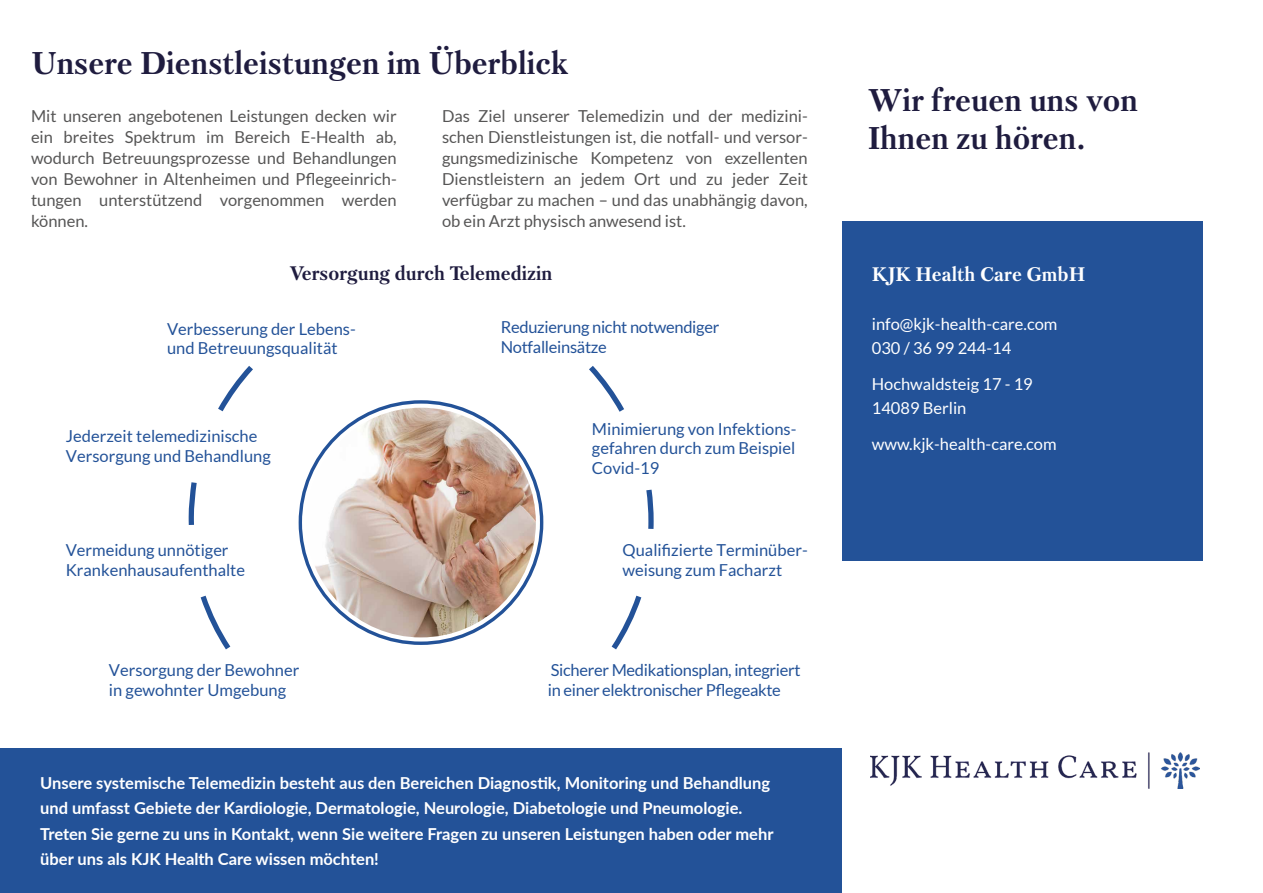
<style>
.page{position:relative;width:1263px;height:893px;background:#fff}
.page>*{position:absolute;margin:0;border:0;box-sizing:border-box;transform-origin:0 0}
.t1{font:700 31.35px/37.7px "Petersburg";color:#1f1c3f}
.t2{font:700 19.5px "Petersburg";color:#1f1c3f}
.t3{font:700 19.5px "Petersburg";color:#fff}
.t4{font:16.5px/21px "Lato";color:#565555;text-align:justify}
.t5{font:16.5px/19.8px "Lato";color:#235298}
.t6{font:700 16.5px/25.5px "Lato";color:#fff}
.t7{font:16.5px/24px "Lato";color:#fff}
.t8{font:16.5px/19.8px "Lato";letter-spacing:-.02em;color:#235298}
</style>
<div class="page">
<div style="left:842px;top:221px;width:360px;height:339px;background:#235298"></div>
<img style="left:871px;top:752px;width:328px;height:37px">
<div style="left:0;top:749px;width:841px;height:144px;background:#235298"></div>
<img style="left:306px;top:408px;width:230px;height:229px;border-radius:115px">
<svg style="left:611px;top:595px;width:31px;height:55px"></svg>
<svg style="left:646px;top:489px;width:8px;height:40px"></svg>
<svg style="left:589px;top:366px;width:35px;height:46px"></svg>
<svg style="left:218px;top:366px;width:35px;height:46px"></svg>
<svg style="left:188px;top:482px;width:9px;height:43px"></svg>
<svg style="left:200px;top:595px;width:31px;height:55px"></svg>
<h1 class="t1" style="left:31px;top:45px;width:539px">Unsere Dienstleistungen im Überblick</h1>
<p class="t4" style="left:31px;top:106px;width:367px">Mit unseren angebotenen Leistungen decken wir ein breites Spektrum im Bereich E-Health ab, wodurch Betreuungsprozesse und Behandlungen von Bewohner in Altenheimen und Pflegeeinrich&shy;tungen unterstützend vorgenommen werden können.</p>
<p class="t4" style="left:442px;top:106px;width:367px">Das Ziel unserer Telemedizin und der medizini&shy;schen Dienstleistungen ist, die notfall- und versor&shy;gungsmedizinische Kompetenz von exzellenten Dienstleistern an jedem Ort und zu jeder Zeit verfügbar zu machen – und das unabhängig davon, ob ein Arzt physisch anwesend ist.</p>
<p class="t2" style="left:290px;top:260px;width:264px">Versorgung durch Telemedizin</p>
<p class="t5" style="left:167px;top:319px;width:190px">Verbesserung der Lebens&shy;und Betreuungsqualität</p>
<p class="t5" style="left:501px;top:317px;width:220px">Reduzierung nicht notwendiger<br>Notfalleinsätze</p>
<p class="t5" style="left:66px;top:426px;width:206px">Jederzeit telemedizinische<br>Versorgung und Behandlung</p>
<p class="t5" style="left:592px;top:419px;width:206px;text-align:justify">Minimierung von Infektions&shy;gefahren durch zum Beispiel Covid-19</p>
<p class="t5" style="left:66px;top:540px;width:181px">Vermeidung unnötiger<br>Krankenhausaufenthalte</p>
<p class="t5" style="left:623px;top:540px;width:187px">Qualifizierte Terminüber&shy;weisung zum Facharzt</p>
<p class="t5" style="left:109px;top:660px;width:192px">Versorgung der Bewohner in gewohnter Umgebung</p>
<p class="t8" style="left:548px;top:660px;width:254px">Sicherer Medikationsplan, integriert in einer elektronischer Pflegeakte</p>
<p class="t6" style="left:40px;top:769px;width:735px">Unsere systemische Telemedizin besteht aus den Bereichen Diagnostik, Monitoring und Behandlung und umfasst Gebiete der Kardiologie, Dermatologie, Neurologie, Diabetologie und Pneumologie.<br>Treten Sie gerne zu uns in Kontakt, wenn Sie weitere Fragen zu unseren Leistungen haben oder mehr über uns als KJK Health Care wissen möchten!</p>
<h1 class="t1" style="left:868px;top:82px;width:272px">Wir freuen uns von<br>Ihnen zu hören.</h1>
<p class="t3" style="left:872px;top:261px;width:215px">KJK Health Care GmbH</p>
<p class="t7" style="left:872px;top:312px;width:187px">info@kjk-health-care.com<br>030 / 36 99 244-14</p>
<p class="t7" style="left:872px;top:372px;width:163px">Hochwaldsteig 17 - 19<br>14089 Berlin</p>
<p class="t7" style="left:872px;top:432px;width:186px">www.kjk-health-care.com</p>
</div>
